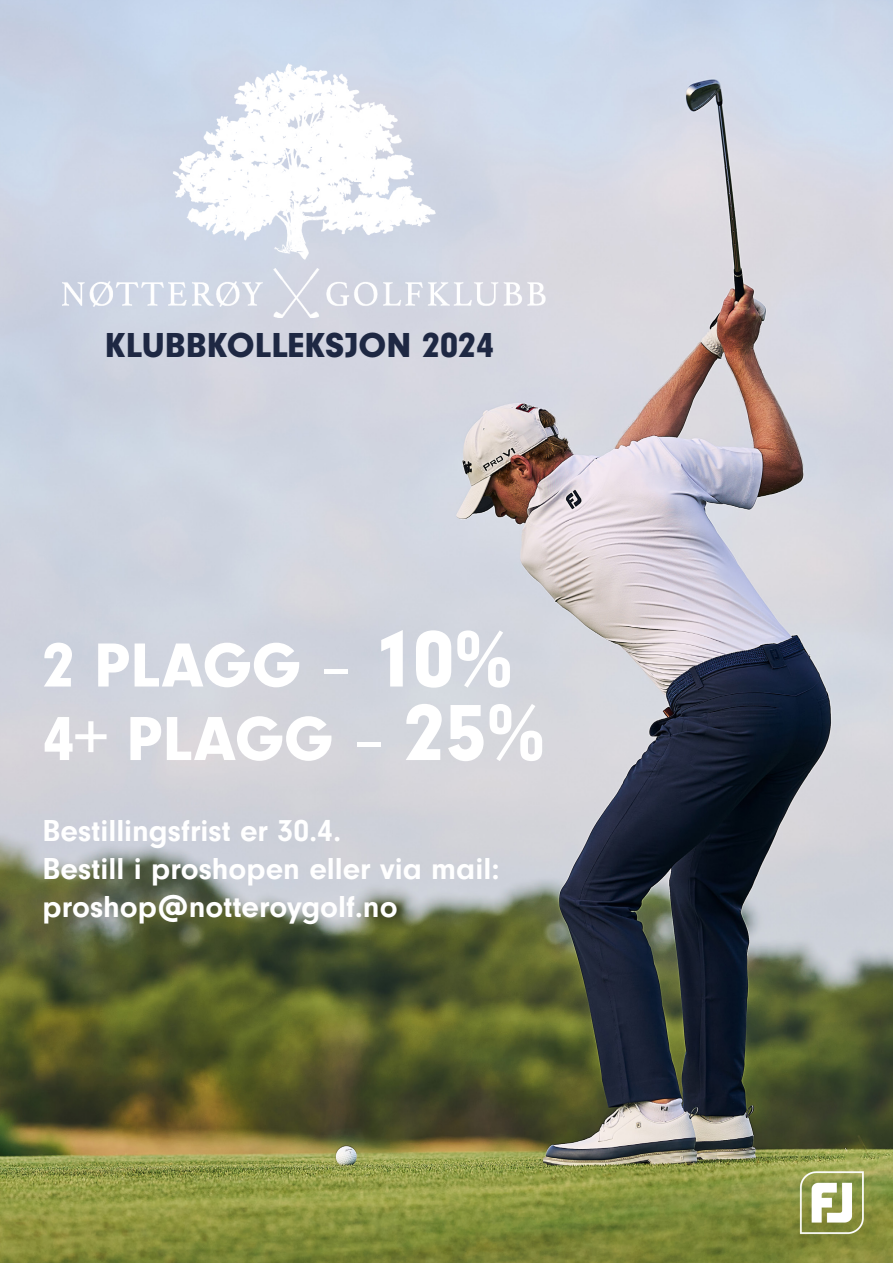
<style>
.page{position:relative;width:893px;height:1263px;background:#fff}
.page>*{position:absolute;margin:0;border:0;box-sizing:border-box;transform-origin:0 0}
.t1{font:900 64.5px "Neuzeit Gro";color:#fff}
.t2{font:900 36px "Neuzeit Gro";color:#1e2843}
.t3{font:700 31.5px "Neuzeit Gro";color:#fff}
.s1{font-weight:400}
.s2{font-size:82.5px}
</style>
<div class="page">
<img style="left:0;top:0;width:893px;height:1263px">
<img style="left:723px;top:1122px;width:170px;height:141px">
<img style="left:62px;top:64px;width:483px;height:254px">
<p class="t2" style="left:105px;top:324px;width:391px">KLUBBKOLLEKSJON 2024</p>
<p class="t1" style="left:43px;top:628px;width:472px">2 PLAGG <span class="s1">–</span> <span class="s2">10%</span></p>
<p class="t1" style="left:43px;top:702px;width:504px">4+ PLAGG <span class="s1">–</span> <span class="s2">25%</span></p>
<p class="t3" style="left:43px;top:813px;width:300px">Bestillingsfrist er 30.4.</p>
<p class="t3" style="left:43px;top:851px;width:458px">Bestill i proshopen eller via mail:</p>
<p class="t3" style="left:43px;top:889px;width:357px">proshop@notteroygolf.no</p>
</div>
